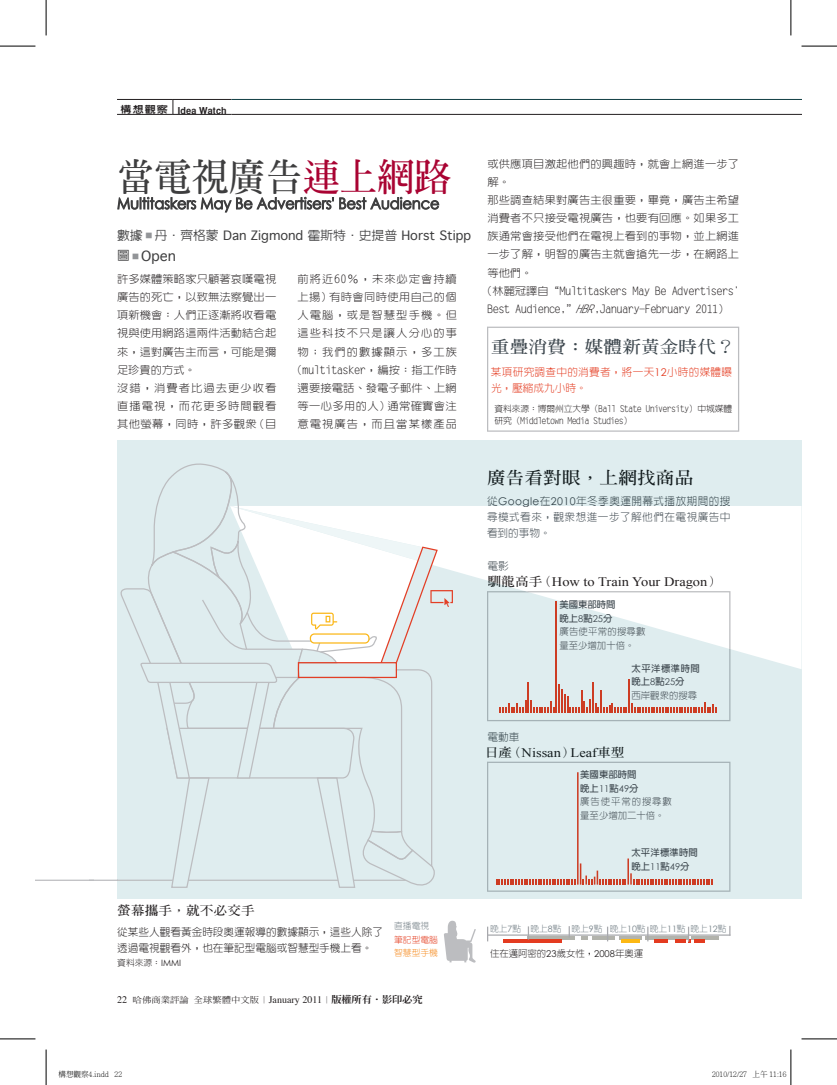
<style>
.page{position:relative;width:837px;height:1085px;background:#fff}
.page>*{position:absolute;margin:0;border:0;box-sizing:border-box;transform-origin:0 0}
.t1{font:700 37.5px "AR Ming B5";letter-spacing:-.01em;color:#3e3e3f}
.t2{font:700 16.88px "AR Ming B5";color:#3d474e;scale:1.11 1}
.t3{font:700 16.88px "AR Ming B5";color:#121b1d;scale:1.11 1}
.t4{font:13.5px "Geneva";color:#3e3e3f}
.t5{font:13px "Times New Roman";color:#121b1d;scale:1.11 1}
.t6{font:12.38px "Geneva";color:#3e3e3f}
.t7{font:700 12.38px "AR Ming B5";color:#231f20;scale:1.11 1}
.t8{font:300 10.75px/18.1px "AR New Hei B5";letter-spacing:.015em;color:#231f20;scale:1.05 1}
.t9{font:300 10.75px/18.1px "AR New Hei B5";letter-spacing:.09em;color:#231f20;text-align:center;scale:1.05 1}
.t10{font:300 10.62px/16px "AR New Hei B5";letter-spacing:.045em;color:#3d474e;text-align:justify}
.t11{font:300 10.62px/16px "AR New Hei B5";color:#231f20}
.t12{font:300 10.62px/16px "AR New Hei B5";letter-spacing:.025em;color:#e43b20}
.t13{font:300 10.62px "AR New Hei B5";color:#34444a}
.t14{font:10px "Times";color:#231f20}
.t15{font:9.62px "Helvetica CY Bold";letter-spacing:.01em;color:#231f20;scale:1.14 1}
.t16{font:300 9.38px/13.5px "AR New Hei B5";letter-spacing:.095em;color:#3d474e}
.t17{font:300 9.38px/13.5px "AR New Hei B5";letter-spacing:.025em;color:#3d474e}
.t18{font:700 9.38px/13.5px "AR New Hei B5";letter-spacing:.05em;color:#3d474e}
.t19{font:300 9.38px "AR New Hei B5";color:#231f20}
.t20{font:700 9.38px/13.5px "AR New Hei B5";letter-spacing:.015em;color:#3d474e}
.t21{font:300 8.75px/12.2px "AR New Hei B5";letter-spacing:-.01em;color:#231f20}
.t22{font:300 8.75px "AR New Hei B5";color:#717d84}
.t23{font:300 8.75px "AR New Hei B5";color:#e43d20}
.t24{font:300 8.75px "AR New Hei B5";color:#f68b1f}
.t25{font:300 7.5px "Adobe Ming Std";color:#000}
.s1{font-family:"AR New Hei B5";font-weight:800}
.s2{color:#a90332}
.s3{font-family:"AR New Hei B5";font-weight:500}
.s4{font-family:"AR New Hei B5";font-weight:500;font-size:6.75px;color:#939598}
.s5{font-family:"AR New Hei B5";font-weight:500;font-size:12.38px}
.s6{font-family:"Century Gothic";font-weight:400}
.s7{font-family:"AR Ming B5";font-weight:500;font-size:8.5px}
.s8{font-family:"AR Ming B5";font-weight:300;font-size:8.5px}
.s9{font-family:"AR Ming B5";font-weight:800;font-size:9.62px}
.s10{font-style:italic}
.s11{color:#34444a}
.s12{font-family:"Century Gothic";font-weight:400;color:#34444a}
.s13{font-family:"AR Ming B5";font-weight:700;font-size:12.38px}
.s14{font-weight:700}
.s15{font-weight:300}
</style>
<div class="page">
<div style="left:99px;top:440px;width:702px;height:458px;background:#dfedef"></div>
<svg style="left:453px;top:506px;width:348px;height:163px;background:#fafcfc"></svg>
<svg style="left:488px;top:935px;width:242px;height:4px"></svg>
<svg style="left:487px;top:939px;width:232px;height:4px"></svg>
<hr style="left:487px;top:506px;width:242px;height:1px;background:#fff">
<div style="left:487px;top:511px;width:242px;height:10px;background:#fff"></div>
<div style="left:487px;top:527px;width:63px;height:10px;background:#fff"></div>
<hr style="left:487px;top:934px;width:243px;height:1px;background:#a8a9ad">
<svg style="left:644px;top:935px;width:43px;height:4px"></svg>
<svg style="left:581px;top:935px;width:6px;height:4px"></svg>
<svg style="left:592px;top:935px;width:22px;height:4px"></svg>
<svg style="left:618px;top:935px;width:23px;height:4px"></svg>
<svg style="left:691px;top:935px;width:28px;height:4px"></svg>
<svg style="left:529px;top:935px;width:45px;height:4px"></svg>
<hr style="left:502px;top:939px;width:59px;height:4px;background:#e43b20">
<hr style="left:653px;top:939px;width:14px;height:4px;background:#e43b20">
<hr style="left:674px;top:939px;width:11px;height:4px;background:#e43b20">
<hr style="left:694px;top:939px;width:10px;height:4px;background:#e43b20">
<hr style="left:621px;top:939px;width:18px;height:4px;background:#fcb814">
<div style="left:488px;top:561px;width:20px;height:10px;background:#fff"></div>
<svg style="left:487px;top:575px;width:243px;height:146px"></svg>
<svg style="left:487px;top:761px;width:243px;height:130px"></svg>
<svg style="left:487px;top:926px;width:1px;height:15px"></svg>
<svg style="left:527px;top:926px;width:2px;height:13px"></svg>
<svg style="left:606px;top:926px;width:2px;height:15px"></svg>
<svg style="left:647px;top:926px;width:1px;height:15px"></svg>
<svg style="left:687px;top:926px;width:4px;height:17px"></svg>
<svg style="left:444px;top:920px;width:32px;height:43px"></svg>
<svg style="left:487px;top:326px;width:252px;height:105px"></svg>
<svg style="left:117px;top:197px;width:216px;height:15px"></svg>
<svg style="left:339px;top:197px;width:100px;height:12px"></svg>
<hr style="left:117px;top:99px;width:56px;height:1px;background:#231f20">
<hr style="left:173px;top:99px;width:58px;height:1px;background:#231f20">
<svg style="left:173px;top:100px;width:1px;height:14px"></svg>
<hr style="left:117px;top:114px;width:56px;height:1px;background:#231f20">
<hr style="left:173px;top:114px;width:58px;height:1px;background:#231f20">
<hr style="left:231px;top:114px;width:570px;height:1px;background:#231f20">
<hr style="left:231px;top:99px;width:570px;height:1px;background:#0f3d43">
<div style="left:94px;top:431px;width:23px;height:470px;background:#fff"></div>
<svg style="left:89px;top:463px;width:364px;height:425px"></svg>
<hr style="left:0;top:46px;width:35px;height:1px;background:#000">
<hr style="left:801px;top:46px;width:35px;height:1px;background:#000">
<hr style="left:0;top:1038px;width:35px;height:1px;background:#000">
<hr style="left:801px;top:1038px;width:35px;height:1px;background:#000">
<hr style="left:46px;top:0;width:1px;height:35px;background:#000">
<hr style="left:46px;top:1049px;width:1px;height:35px;background:#000">
<hr style="left:790px;top:0;width:1px;height:35px;background:#000">
<hr style="left:790px;top:1049px;width:1px;height:35px;background:#000">
<p class="t15" style="left:121px;top:104px;width:94px"><span class="s1">構想觀察</span> Idea Watch</p>
<h1 class="t1" style="left:117px;top:158px;width:336px">當電視廣告<span class="s2">連上網路</span></h1>
<p class="t6" style="left:117px;top:227px;width:355px"><span class="s3">數據</span> <span class="s4">■</span> <span class="s3">丹．齊格蒙</span> Dan Zigmond <span class="s3">霍斯特．史提普</span> Horst Stipp</p>
<p class="t4" style="left:117px;top:247px;width:60px"><span class="s5">圖</span> <span class="s4">■</span> Open</p>
<p class="t8" style="left:117px;top:270px;width:153px">許多媒體策略家只顧著哀嘆電視廣告的死亡，以致無法察覺出一項新機會：人們正逐漸將收看電視與使用網路這兩件活動結合起來，這對廣告主而言，可能是彌足珍貴的方式。<br>沒錯，消費者比過去更少收看直播電視，而花更多時間觀看其他螢幕，同時，許多觀眾（目</p>
<p class="t9" style="left:291px;top:270px;width:159px">前將近60％，未來必定會持續上揚）有時會同時使用自己的個人電腦，或是智慧型手機。但這些科技不只是讓人分心的事物；我們的數據顯示，多工族（multitasker，編按：指工作時還要接電話、發電子郵件、上網等一心多用的人）通常確實會注意電視廣告，而且當某樣產品</p>
<p class="t7" style="left:117px;top:904px;width:125px">螢幕攜手，就不必交手</p>
<p class="t11" style="left:117px;top:923px;width:267px">從某些人觀看黃金時段奧運報導的數據顯示，這些人除了透過電視觀看外，也在筆記型電腦或智慧型手機上看。</p>
<p class="t21" style="left:117px;top:956px;width:65px">資料來源：<span class="s6">IMMI</span></p>
<p class="t22" style="left:394px;top:921px;width:36px">直播電視</p>
<p class="t23" style="left:394px;top:934px;width:45px">筆記型電腦</p>
<p class="t24" style="left:394px;top:948px;width:45px">智慧型手機</p>
<p class="t14" style="left:117px;top:989px;width:307px">22 <span class="s7">哈佛商業評論全球繁體中文版</span><span class="s8">｜</span>January 2011<span class="s8">｜</span><span class="s9">版權所有．影印必究</span></p>
<p class="t8" style="left:487px;top:155px;width:241px">或供應項目激起他們的興趣時，就會上網進一步了</p>
<p class="t8" style="left:487px;top:173px;width:23px">解。</p>
<p class="t8" style="left:487px;top:191px;width:241px">那些調查結果對廣告主很重要，畢竟，廣告主希望</p>
<p class="t8" style="left:487px;top:209px;width:241px">消費者不只接受電視廣告，也要有回應。如果多工</p>
<p class="t8" style="left:487px;top:227px;width:241px">族通常會接受他們在電視上看到的事物，並上網進</p>
<p class="t8" style="left:487px;top:245px;width:241px">一步了解，明智的廣告主就會搶先一步，在網路上</p>
<p class="t8" style="left:487px;top:263px;width:44px">等他們。</p>
<p class="t8" style="left:481px;top:281px;width:247px">（林麗冠譯自“Multitaskers May Be Advertisers'</p>
<p class="t8" style="left:487px;top:300px;width:232px">Best Audience,”<span class="s10">HBR</span>,January-February 2011）</p>
<h2 class="t2" style="left:491px;top:338px;width:221px">重疊消費：媒體新黃金時代？</h2>
<p class="t12" style="left:491px;top:364px;width:242px">某項研究調查中的消費者，將一天<span class="s6">12</span>小時的媒體曝光，壓縮成九小時。</p>
<p class="t21" style="left:494px;top:402px;width:239px">資料來源：博爾州立大學（Ball State University）中城媒體研究（Middletown Media Studies）</p>
<h2 class="t3" style="left:487px;top:469px;width:187px">廣告看對眼，上網找商品</h2>
<p class="t10" style="left:487px;top:492px;width:245px"><span class="s11">從</span><span class="s12">Google</span><span class="s11">在</span><span class="s12">2010</span><span class="s11">年冬季奧運開幕式播放期間的搜</span>尋模式看來，觀眾想進一步了解他們在電視廣告中看到的事物。</p>
<p class="t10" style="left:487px;top:558px;width:23px">電影</p>
<p class="t5" style="left:487px;top:574px;width:212px"><span class="s13">馴龍高手（</span>How to Train Your Dragon<span class="s13">）</span></p>
<p class="t17" style="left:559px;top:598px;width:88px"><span class="s14">美國東部時間<br>晚上</span><span class="s6">8</span><span class="s14">點</span><span class="s6">25</span><span class="s14">分<br></span>廣告使平常的搜尋數量至少增加十倍。</p>
<p class="t18" style="left:631px;top:661px;width:70px">太平洋標準時間晚上<span class="s6">8</span>點<span class="s6">25</span>分<br><span class="s15">西岸觀眾的搜尋</span></p>
<p class="t13" style="left:487px;top:731px;width:33px">電動車</p>
<p class="t5" style="left:485px;top:745px;width:127px"><span class="s13">日產（</span>Nissan<span class="s13">）</span>Leaf<span class="s13">車型</span></p>
<p class="t16" style="left:580px;top:768px;width:93px"><span class="s14">美國東部時間<br>晚上</span><span class="s6">11</span><span class="s14">點</span><span class="s6">49</span><span class="s14">分<br></span>廣告使平常的搜尋數量至少增加二十倍。</p>
<p class="t20" style="left:631px;top:845px;width:68px">太平洋標準時間晚上<span class="s6">11</span>點<span class="s6">49</span>分</p>
<p class="t22" style="left:490px;top:924px;width:238px">晚上<span class="s6">7</span>點 晚上<span class="s6">8</span>點 晚上<span class="s6">9</span>點 晚上<span class="s6">10</span>點晚上<span class="s6">11</span>點晚上<span class="s6">12</span>點</p>
<p class="t19" style="left:490px;top:948px;width:155px">住在邁阿密的<span class="s6">23</span>歲女性，<span class="s6">2008</span>年奧運</p>
<p class="t25" style="left:59px;top:1070px;width:65px">構想觀察4.indd 22</p>
<p class="t25" style="left:711px;top:1070px;width:76px">2010/12/27 上午 11:16</p>
</div>
